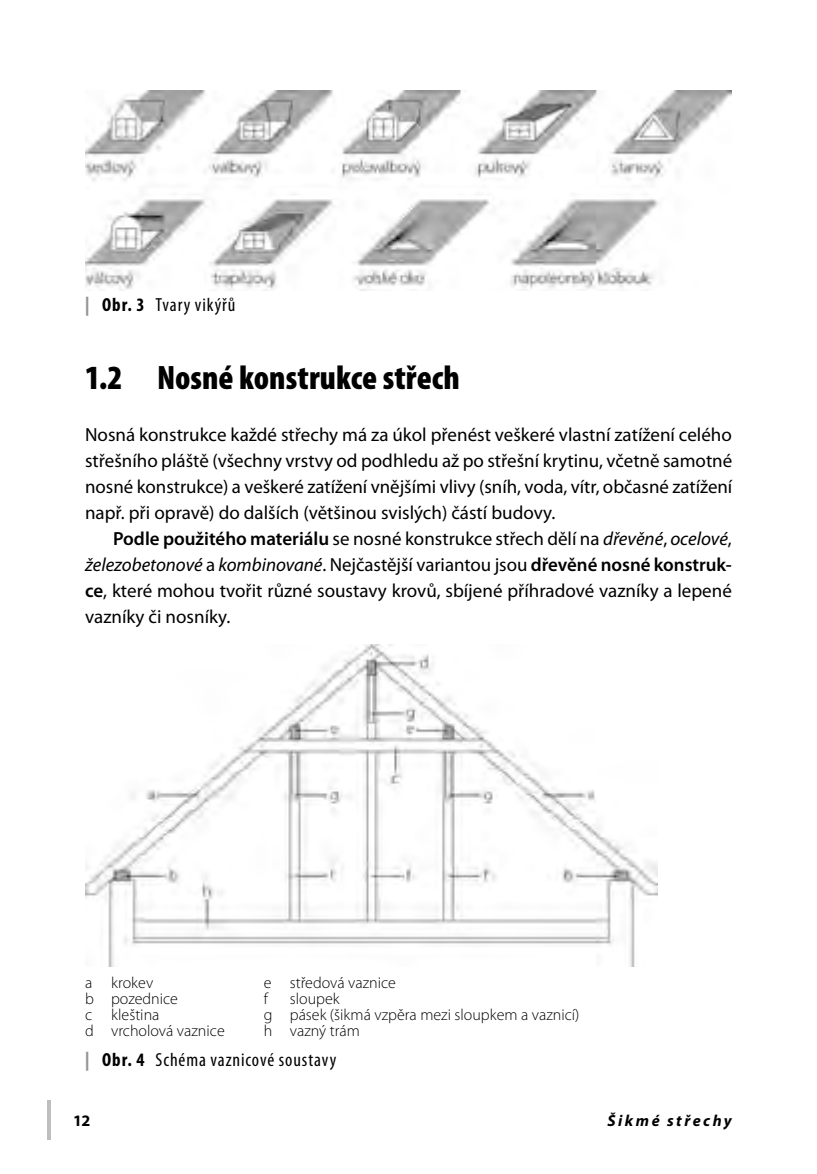
<style>
.page{position:relative;width:817px;height:1174px;background:#fff}
.page>*{position:absolute;margin:0;border:0;box-sizing:border-box;transform-origin:0 0}
.t1{font:900 condensed 34px "Myriad Pro";color:#000}
.t2{font:19px/26px "Myriad Pro";color:#000;text-align:justify}
.t3{font:condensed 19px "Myriad Pro";letter-spacing:.045em;color:#000}
.t4{font:300 16px/16px "Myriad Pro";color:#000}
.t5{font:italic 700 16px "Myriad Pro";letter-spacing:.155em;color:#000}
.t6{font:700 16px "Myriad Pro";color:#000}
.s1{font-weight:900;color:#939598}
.s2{font-weight:700}
.s3{font-weight:600}
.s4{font-style:italic}
</style>
<div class="page">
<hr style="left:47px;top:1100px;width:4px;height:39px;background:#bcbec0">
<img style="left:85px;top:90px;width:646px;height:201px">
<img style="left:85px;top:644px;width:572px;height:322px">
<p class="t3" style="left:85px;top:293px;width:152px"><span class="s1">|</span> <span class="s2">Obr. 3</span> Tvary vikýřů</p>
<h1 class="t1" style="left:85px;top:356px;width:376px">1.2 Nosné konstrukce střech</h1>
<p class="t2" style="left:85px;top:422px;width:648px">Nosná konstrukce každé střechy má za úkol přenést veškeré vlastní zatížení celého střešního pláště (všechny vrstvy od podhledu až po střešní krytinu, včetně samotné nosné konstrukce) a veškeré zatížení vnějšími vlivy (sníh, voda, vítr, občasné zatížení např. při opravě) do dalších (většinou svislých) částí budovy.</p>
<p class="t2" style="left:85px;top:526px;width:648px;text-indent:28px"><span class="s3">Podle použitého materiálu</span> se nosné konstrukce střech dělí na <span class="s4">dřevěné</span>, <span class="s4">ocelové</span>, <span class="s4">železobetonové</span> a <span class="s4">kombinované</span>. Nejčastější variantou jsou <span class="s3">dřevěné nosné konstruk&shy;ce</span>, které mohou tvořit různé soustavy krovů, sbíjené příhradové vazníky a lepené vazníky či nosníky.</p>
<p class="t4" style="left:85px;top:975px;width:141px">a krokev<br>b pozednice<br>c kleština<br>d vrcholová vaznice</p>
<p class="t4" style="left:264px;top:975px;width:134px">e středová vaznice f</p>
<p class="t4" style="left:264px;top:991px;width:317px;text-indent:26px">sloupek<br>g pásek (šikmá vzpěra mezi sloupkem a vaznicí) h vazný trám</p>
<p class="t3" style="left:85px;top:1047px;width:252px"><span class="s1">|</span> <span class="s2">Obr. 4</span> Schéma vaznicové soustavy</p>
<p class="t6" style="left:73px;top:1110px;width:19px">12</p>
<p class="t5" style="left:607px;top:1110px;width:126px">Šikmé střechy</p>
</div>
